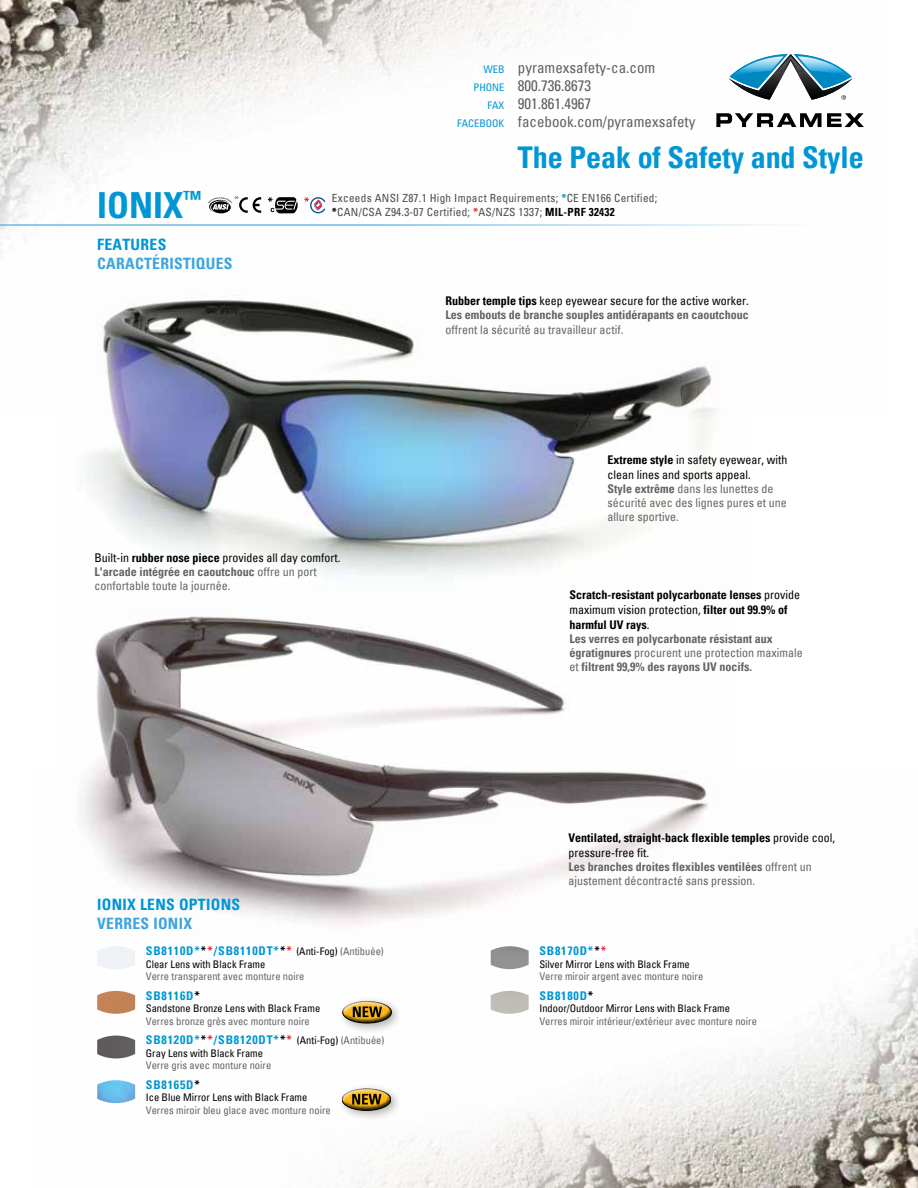
<style>
.page{position:relative;width:918px;height:1188px;background:#fff}
.page>*{position:absolute;margin:0;border:0;box-sizing:border-box;transform-origin:0 0}
.t1{font:700 condensed 36px "Univers";color:#0096d6}
.t2{font:700 condensed 30px "Univers";color:#0096d6}
.t3{font:700 condensed 15.6px "Univers";letter-spacing:.02em;color:#3da5dd}
.t4{font:700 condensed 15.6px "Univers";letter-spacing:.02em;color:#0096d6}
.t5{font:condensed 15px "Univers";color:#5f6062}
.t6{font:condensed 12px/14.4px "Univers";color:#636466}
.t7{font:700 condensed 12px/14.4px "Univers";color:#636466}
.t8{font:700 condensed 12px "Univers";letter-spacing:.07em;color:#0096d6}
.t9{font:condensed 11.25px/13.5px "Univers";letter-spacing:.025em;color:#4d4d4f}
.t10{font:condensed 10.5px "Univers";color:#636466}
.t11{font:condensed 10.5px "Univers";color:#000}
.s1{font-size:10.5px;color:#0096d6}
.s2{font-weight:700;color:#0096d6}
.s3{font-weight:700;color:#000}
.s4{font-weight:700;color:#eb2532}
.s5{color:#000}
.s6{font-weight:700}
.s7{font-weight:400;color:#000}
.s8{font-weight:400}
.s9{color:#eb2532}
.s10{font-weight:400;font-size:10.5px;color:#000}
.s11{font-weight:400;font-size:10.5px;color:#636466}
</style>
<div class="page">
<img style="left:0;top:0;width:864px;height:245px">
<img style="left:110px;top:943px;width:808px;height:245px">
<svg style="left:716px;top:113px;width:148px;height:14px"></svg>
<svg style="left:729px;top:54px;width:124px;height:46px"></svg>
<hr style="left:0;top:224px;width:820px;height:2px;background:#3da5dd">
<img style="left:80px;top:617px;width:628px;height:307px">
<img style="left:86px;top:300px;width:629px;height:317px">
<svg style="left:208px;top:196px;width:53px;height:17px"></svg>
<svg style="left:268px;top:197px;width:30px;height:16px"></svg>
<svg style="left:304px;top:197px;width:21px;height:16px"></svg>
<img style="left:97px;top:946px;width:38px;height:23px">
<img style="left:97px;top:991px;width:38px;height:23px">
<img style="left:97px;top:1036px;width:38px;height:22px">
<img style="left:97px;top:1080px;width:38px;height:23px">
<div style="left:337px;top:996px;width:66px;height:38px;background:#000;opacity:.3"></div>
<div style="left:341px;top:1000px;width:53px;height:16px;background:#fff;opacity:.75"></div>
<div style="left:341px;top:1006px;width:53px;height:18px;background:#000;opacity:.75"></div>
<div style="left:337px;top:1083px;width:65px;height:39px;background:#000;opacity:.3"></div>
<div style="left:342px;top:1087px;width:49px;height:16px;background:#fff;opacity:.75"></div>
<div style="left:342px;top:1094px;width:49px;height:17px;background:#000;opacity:.75"></div>
<img style="left:491px;top:946px;width:38px;height:23px">
<img style="left:491px;top:991px;width:38px;height:23px">
<p class="t5" style="left:483px;top:58px;width:173px"><span class="s1">WEB</span> pyramexsafety-ca.com</p>
<p class="t5" style="left:474px;top:76px;width:119px"><span class="s1">PHONE</span> 800.736.8673</p>
<p class="t5" style="left:488px;top:94px;width:105px"><span class="s1">FAX</span> 901.861.4967</p>
<p class="t5" style="left:457px;top:112px;width:240px"><span class="s1">FACEBOOK</span> facebook.com/pyramexsafety</p>
<h2 class="t2" style="left:518px;top:138px;width:347px">The Peak of Safety and Style</h2>
<h1 class="t1" style="left:97px;top:183px;width:106px">IONIX<sup>™</sup></h1>
<p class="t9" style="left:332px;top:191px;width:327px">Exceeds ANSI Z87.1 High Impact Requirements; <span class="s2">*</span>CE EN166 Certified; <span class="s3">*</span>CAN/CSA Z94.3-07 Certified; <span class="s4">*</span>AS/NZS 1337; <span class="s3">MIL-PRF 32432</span></p>
<h3 class="t4" style="left:97px;top:235px;width:71px">FEATURES</h3>
<h3 class="t3" style="left:97px;top:254px;width:137px">CARACTÉRISTIQUES</h3>
<p class="t6" style="left:94px;top:550px;width:247px"><span class="s5">Built-in</span> <span class="s3">rubber nose piece</span> <span class="s5">provides all day comfort.<br></span><span class="s6">L'arcade intégrée en caoutchouc</span> offre un port confortable toute la journée.</p>
<p class="t7" style="left:446px;top:294px;width:305px"><span class="s5">Rubber temple tips</span> <span class="s7">keep eyewear secure for the active worker.<br></span>Les embouts de branche souples antidérapants en caoutchouc</p>
<p class="t6" style="left:446px;top:322px;width:179px">offrent la sécurité au travailleur actif.</p>
<p class="t6" style="left:608px;top:452px;width:181px"><span class="s3">Extreme style</span> <span class="s5">in safety eyewear, with clean lines and sports appeal.<br></span><span class="s6">Style extrême</span> dans les lunettes de sécurité avec des lignes pures et une allure sportive.</p>
<p class="t7" style="left:569px;top:587px;width:235px"><span class="s5">Scratch-resistant polycarbonate lenses</span> <span class="s7">provide maximum vision protection,</span> <span class="s5">filter out 99.9% of harmful UV rays</span><span class="s7">.<br></span>Les verres en polycarbonate résistant aux égratignures <span class="s8">procurent une protection maximale et</span> filtrent 99,9% des rayons UV nocifs.</p>
<h3 class="t4" style="left:97px;top:895px;width:144px">IONIX LENS OPTIONS</h3>
<h3 class="t3" style="left:97px;top:914px;width:96px">VERRES IONIX</h3>
<p class="t8" style="left:146px;top:943px;width:239px">SB8110D*<span class="s5">*</span><span class="s9">*</span>/SB8110DT*<span class="s5">*</span><span class="s9">*</span> <span class="s10">(Anti-Fog)</span> <span class="s11">(Antibuée)</span></p>
<p class="t11" style="left:146px;top:957px;width:121px">Clear Lens with Black Frame</p>
<p class="t10" style="left:146px;top:970px;width:160px">Verre transparent avec monture noire</p>
<p class="t8" style="left:146px;top:988px;width:55px">SB8116D<span class="s5">*</span></p>
<p class="t11" style="left:146px;top:1002px;width:176px">Sandstone Bronze Lens with Black Frame</p>
<p class="t10" style="left:146px;top:1014px;width:165px">Verres bronze grès avec monture noire</p>
<p class="t8" style="left:146px;top:1033px;width:240px">SB8120D*<span class="s5">*</span><span class="s9">*</span>/SB8120DT*<span class="s5">*</span><span class="s9">*</span> <span class="s10">(Anti-Fog)</span> <span class="s11">(Antibuée)</span></p>
<p class="t11" style="left:146px;top:1046px;width:119px">Gray Lens with Black Frame</p>
<p class="t10" style="left:146px;top:1059px;width:127px">Verre gris avec monture noire</p>
<p class="t8" style="left:146px;top:1077px;width:55px">SB8165D<span class="s5">*</span></p>
<p class="t11" style="left:146px;top:1091px;width:163px">Ice Blue Mirror Lens with Black Frame</p>
<p class="t10" style="left:146px;top:1104px;width:186px">Verres miroir bleu glace avec monture noire</p>
<p class="t6" style="left:568px;top:830px;width:268px"><span class="s3">Ventilated, straight-back flexible temples</span> <span class="s5">provide cool, pressure-free fit.<br></span><span class="s6">Les branches droites flexibles ventilées</span> offrent un ajustement décontracté sans pression.</p>
<p class="t8" style="left:539px;top:943px;width:68px">SB8170D*<span class="s5">*</span><span class="s9">*</span></p>
<p class="t11" style="left:539px;top:957px;width:152px">Silver Mirror Lens with Black Frame</p>
<p class="t10" style="left:539px;top:970px;width:165px">Verre miroir argent avec monture noire</p>
<p class="t8" style="left:539px;top:988px;width:55px">SB8180D<span class="s5">*</span></p>
<p class="t11" style="left:539px;top:1002px;width:192px">Indoor/Outdoor Mirror Lens with Black Frame</p>
<p class="t10" style="left:539px;top:1014px;width:219px">Verres miroir intérieur/extérieur avec monture noire</p>
</div>
